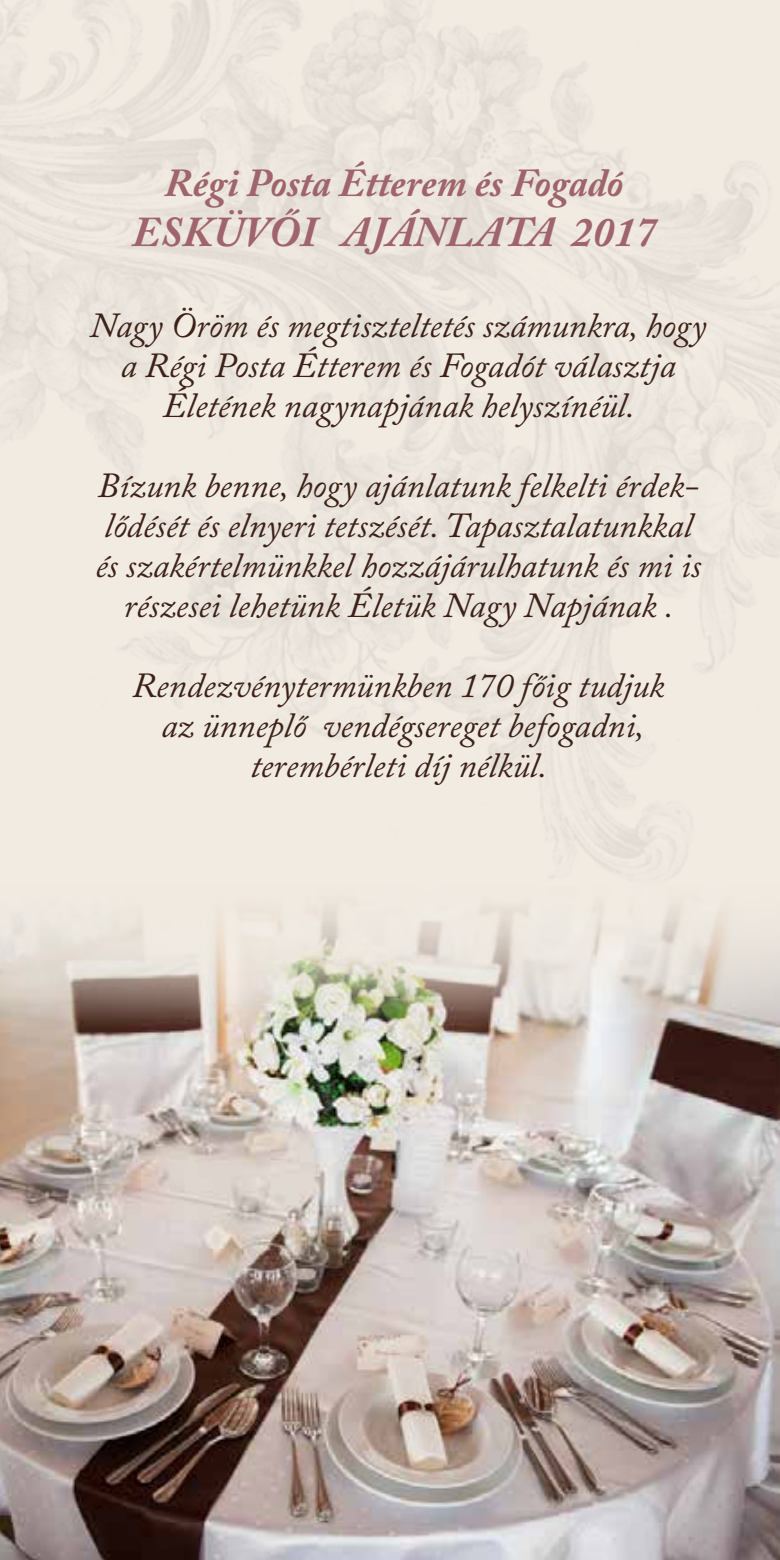
<style>
.page{position:relative;width:780px;height:1560px;background:#fff}
.page>*{position:absolute;margin:0;border:0;box-sizing:border-box;transform-origin:0 0}
.t1{font:italic 700 42.25px "Adobe Caslon Pro";color:#9f646c}
.t2{font:italic 700 39.5px "Adobe Caslon Pro";color:#9f646c}
.t3{font:italic 35px/40px "Adobe Caslon Pro";color:#3c2117;text-align:center}
</style>
<div class="page">
<img style="left:0;top:873px;width:780px;height:686px">
<p class="t2" style="left:165px;top:159px;width:459px">Régi Posta Étterem és Fogadó</p>
<p class="t1" style="left:132px;top:207px;width:526px">ESKÜVŐI AJÁNLATA 2017</p>
<p class="t3" style="left:90px;top:305px;width:617px">Nagy Öröm és megtiszteltetés számunkra, hogy a Régi Posta Étterem és Fogadót választja<br>Életének nagynapjának helyszínéül.</p>
<p class="t3" style="left:95px;top:465px;width:607px">Bízunk benne, hogy ajánlatunk felkelti érdek&shy;lődését és elnyeri tetszését. Tapasztalatunkkal és szakértelmünkkel hozzájárulhatunk és mi is részesei lehetünk Életük Nagy Napjának .</p>
<p class="t3" style="left:132px;top:665px;width:534px">Rendezvénytermünkben 170 főig tudjuk az ünneplő vendégsereget befogadni, terembérleti díj nélkül.</p>
</div>
